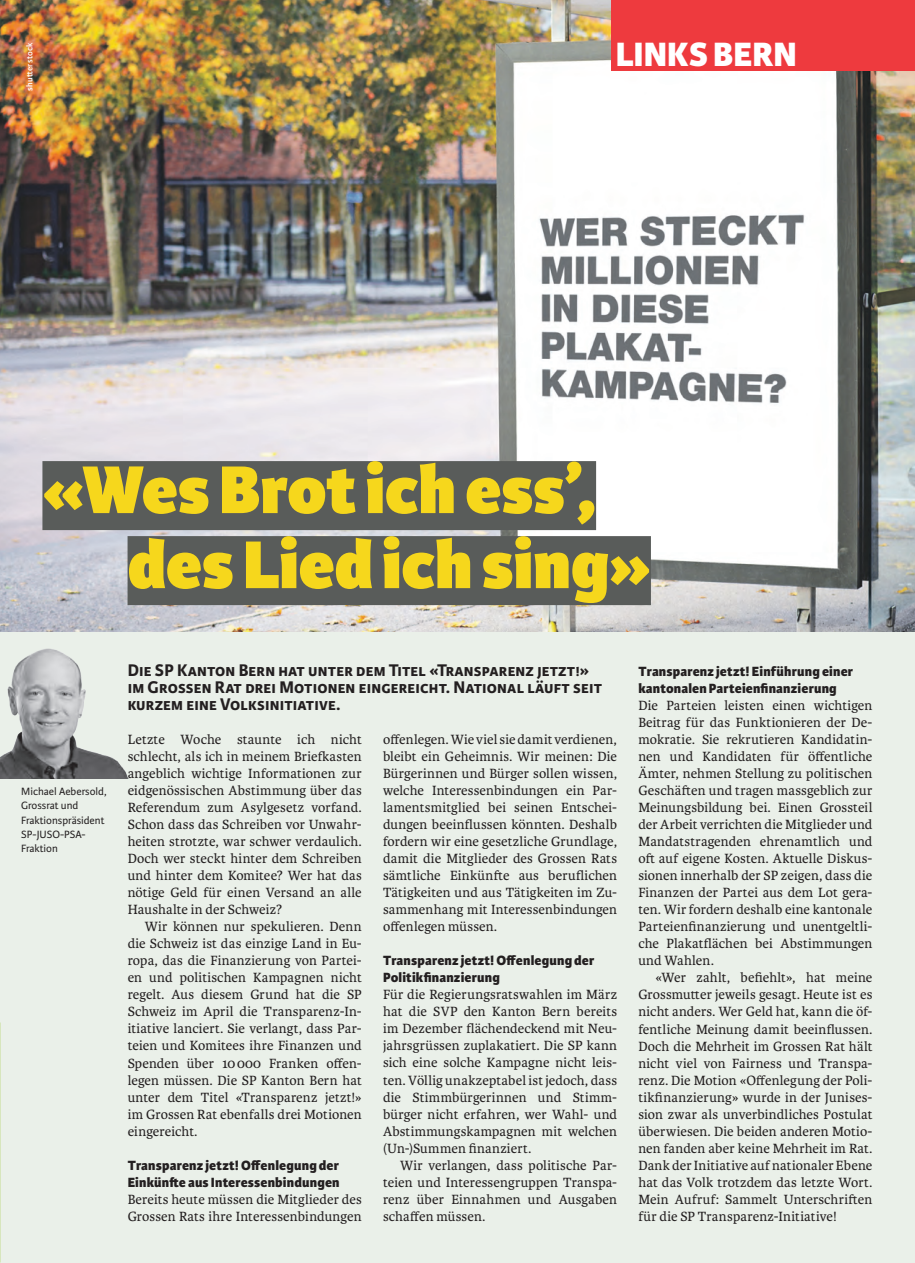
<style>
.page{position:relative;width:915px;height:1263px;background:#fff}
.page>*{position:absolute;margin:0;border:0;box-sizing:border-box;transform-origin:0 0}
.t1{font:800 72px/75px "Karmina Sans";letter-spacing:-.005em;color:#f6d71c}
.t2{font:800 36px "Karmina Sans";letter-spacing:.005em;color:#fff}
.t3{font:700 18px/17px "Karmina Sans";letter-spacing:.01em;color:#231f20}
.t4{font:14.25px/17px "Karmina";letter-spacing:.01em;color:#231f20;text-align:justify}
.t5{font:800 14.25px/17px "Karmina Sans";letter-spacing:.01em;color:#231f20}
.t6{font:11.25px/14.1px "Karmina Sans";color:#231f20}
.t7{font:600 9px "Karmina Sans";letter-spacing:.025em;color:#fff}
</style>
<div class="page">
<div style="left:0;top:0;width:914px;height:1263px;background:#eaf0e9"></div>
<img style="left:0;top:263px;width:1px;height:859px">
<img style="left:0;top:0;width:914px;height:631px">
<div style="left:42px;top:461px;width:554px;height:69px;background:#595c5a"></div>
<div style="left:127px;top:536px;width:523px;height:69px;background:#595c5a"></div>
<img style="left:0;top:632px;width:128px;height:146px">
<div style="left:611px;top:0;width:303px;height:70px;background:#ee3a3e"></div>
<p class="t7" style="left:25px;top:91px;width:50px;rotate:-90deg">shutterstock</p>
<h2 class="t2" style="left:615px;top:33px;width:183px">LINKS BERN</h2>
<h1 class="t1" style="left:127px;top:455px;width:524px;text-indent:-85px">«Wes Brot ich ess’, des Lied ich sing»</h1>
<p class="t6" style="left:21px;top:785px;width:87px">Michael Aebersold,<br>Grossrat und<br>Fraktionspräsident<br>SP-JUSO-PSA-<br>Fraktion</p>
<p class="t3" style="left:128px;top:662px;width:476px">Die SP Kanton Bern hat unter dem Titel «Transparenz jetzt!» im Grossen Rat drei Motionen eingereicht. National läuft seit kurzem eine Volksinitiative.</p>
<p class="t4" style="left:128px;top:731px;width:235px">Letzte Woche staunte ich nicht schlecht, als ich in meinem Briefkasten angeblich wichtige Informationen zur eidgenössischen Abstimmung über das Referendum zum Asylgesetz vorfand.<br>Schon dass das Schreiben vor Unwahr&shy;heiten strotzte, war schwer verdaulich.<br>Doch wer steckt hinter dem Schreiben und hinter dem Komitee? Wer hat das nötige Geld für einen Versand an alle Haushalte in der Schweiz?</p>
<p class="t4" style="left:128px;top:918px;width:235px;text-indent:17px">Wir können nur spekulieren. Denn die Schweiz ist das einzige Land in Eu&shy;ropa, das die Finanzierung von Partei&shy;en und politischen Kampagnen nicht regelt. Aus diesem Grund hat die SP Schweiz im April die Transparenz-In&shy;itiative lanciert. Sie verlangt, dass Par&shy;teien und Komitees ihre Finanzen und Spenden über 10000 Franken offen&shy;legen müssen. Die SP Kanton Bern hat unter dem Titel «Transparenz jetzt!» im Grossen Rat ebenfalls drei Motionen eingereicht.</p>
<p class="t5" style="left:128px;top:1157px;width:213px">Transparenz jetzt! Offenlegung der<br>Einkünfte aus Interessenbindungen</p>
<p class="t4" style="left:128px;top:1191px;width:235px">Bereits heute müssen die Mitglieder des<br>Grossen Rats ihre Interessenbindungen</p>
<p class="t4" style="left:383px;top:731px;width:235px">offenlegen. Wie viel sie damit verdienen, bleibt ein Geheimnis. Wir meinen: Die Bürgerinnen und Bürger sollen wissen, welche Interessenbindungen ein Par&shy;lamentsmitglied bei seinen Entschei&shy;dungen beeinflussen könnten. Deshalb fordern wir eine gesetzliche Grundlage, damit die Mitglieder des Grossen Rats sämtliche Einkünfte aus beruflichen Tätigkeiten und aus Tätigkeiten im Zu&shy;sammenhang mit Interessenbindungen offenlegen müssen.</p>
<p class="t5" style="left:383px;top:953px;width:213px">Transparenz jetzt! Offenlegung der<br>Politikfinanzierung</p>
<p class="t4" style="left:383px;top:986px;width:235px">Für die Regierungsratswahlen im März hat die SVP den Kanton Bern bereits im Dezember flächendeckend mit Neu&shy;jahrsgrüssen zuplakatiert. Die SP kann sich eine solche Kampagne nicht leis&shy;ten. Völlig unakzeptabel ist jedoch, dass die Stimmbürgerinnen und Stimm&shy;bürger nicht erfahren, wer Wahl- und Abstimmungskampagnen mit welchen (Un-)Summen finanziert.</p>
<p class="t4" style="left:383px;top:1157px;width:235px;text-indent:17px">Wir verlangen, dass politische Par&shy;teien und Interessengruppen Transpa&shy;renz über Einnahmen und Ausgaben schaffen müssen.</p>
<p class="t5" style="left:638px;top:663px;width:216px">Transparenz jetzt! Einführung einer kantonalen Parteienfinanzierung</p>
<p class="t4" style="left:638px;top:697px;width:235px">Die Parteien leisten einen wichtigen Beitrag für das Funktionieren der De&shy;mokratie. Sie rekrutieren Kandidatin&shy;nen und Kandidaten für öffentliche Ämter, nehmen Stellung zu politischen Geschäften und tragen massgeblich zur Meinungsbildung bei. Einen Grossteil der Arbeit verrichten die Mitglieder und Mandatstragenden ehrenamtlich und oft auf eigene Kosten. Aktuelle Diskus&shy;sionen innerhalb der SP zeigen, dass die Finanzen der Partei aus dem Lot gera&shy;ten. Wir fordern deshalb eine kantonale Parteienfinanzierung und unentgeltli&shy;che Plakatflächen bei Abstimmungen und Wahlen.</p>
<p class="t4" style="left:638px;top:969px;width:235px;text-indent:17px">«Wer zahlt, befiehlt», hat meine Grossmutter jeweils gesagt. Heute ist es nicht anders. Wer Geld hat, kann die öf&shy;fentliche Meinung damit beeinflussen.<br>Doch die Mehrheit im Grossen Rat hält nicht viel von Fairness und Transpa&shy;renz. Die Motion «Offenlegung der Poli&shy;tikfinanzierung» wurde in der Junises&shy;sion zwar als unverbindliches Postulat überwiesen. Die beiden anderen Motio&shy;nen fanden aber keine Mehrheit im Rat.<br>Dank der Initiative auf nationaler Ebene hat das Volk trotzdem das letzte Wort.<br>Mein Aufruf: Sammelt Unterschriften für die SP Transparenz-Initiative!</p>
</div>
